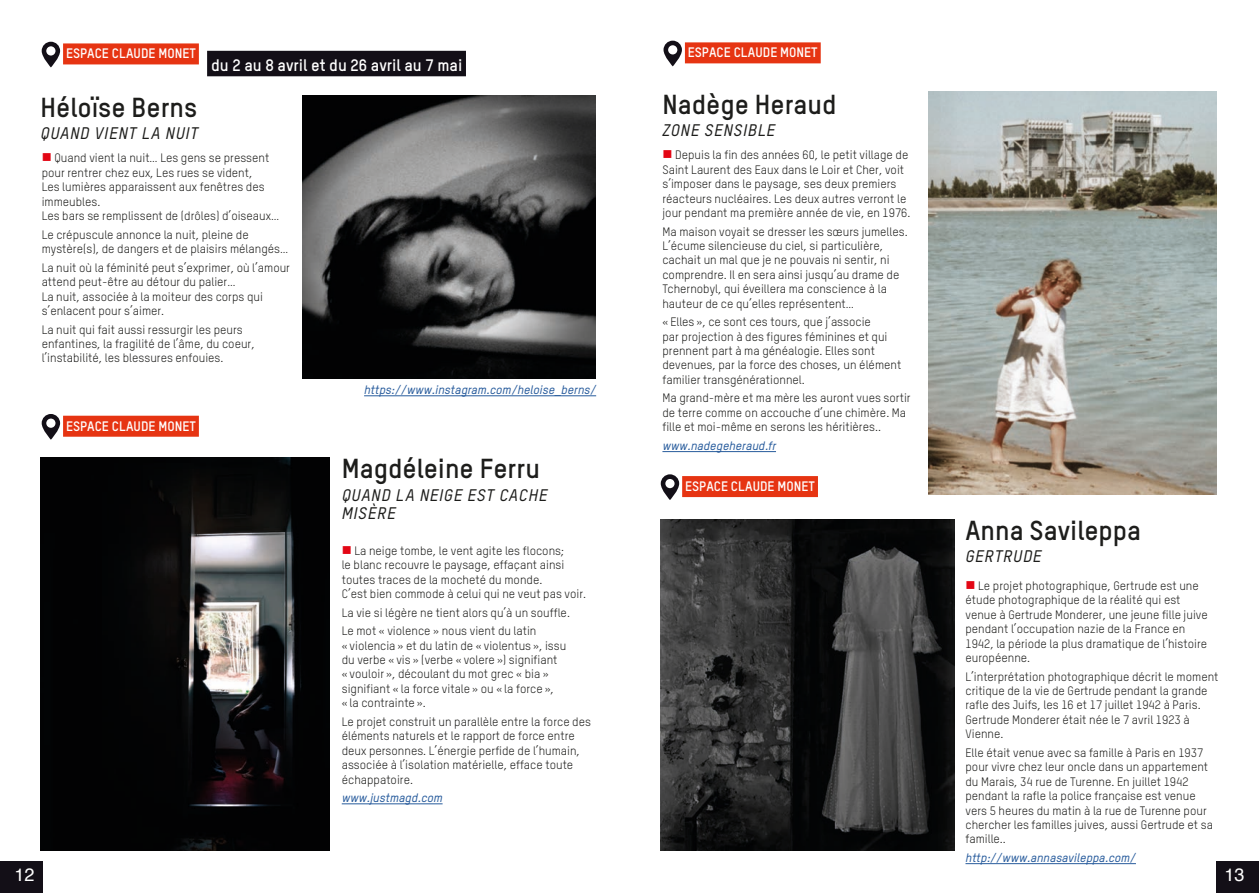
<style>
.page{position:relative;width:1259px;height:893px;background:#fff}
.page>*{position:absolute;margin:0;border:0;box-sizing:border-box;transform-origin:0 0}
.Titre_Nom{font:700 27px "TSTAR";color:#1d1d1b}
.t1{font:18px "Helvetica";color:#fff}
.Titre_Nom-2{font:italic 500 16.5px/18px "TSTAR";letter-spacing:.05em;color:#1d1d1b}
.Titre_Nom-3{font:700 16.35px "TSTAR";color:#fff}
.Titre_Nom-4{font:700 13.5px "TSTAR";color:#fff}
.t2{font:12px/14.4px "TSTAR";color:#1d1d1b}
.t3{font:italic 500 12px "TSTAR";color:#275b9c}
.s1{color:#e30614}
</style>
<div class="page">
<div style="left:0;top:861px;width:43px;height:32px;background:#130f17"></div>
<div style="left:1216px;top:861px;width:43px;height:32px;background:#130f17"></div>
<img style="left:302px;top:96px;width:293px;height:283px">
<img style="left:928px;top:91px;width:288px;height:404px">
<img style="left:41px;top:458px;width:289px;height:392px">
<img style="left:661px;top:519px;width:293px;height:331px">
<div style="left:207px;top:51px;width:259px;height:25px;background:#130f17"></div>
<div style="left:63px;top:43px;width:136px;height:21px;background:#e63412"></div>
<svg style="left:42px;top:42px;width:18px;height:25px"></svg>
<div style="left:63px;top:416px;width:136px;height:21px;background:#e63412"></div>
<svg style="left:42px;top:414px;width:18px;height:26px"></svg>
<div style="left:682px;top:476px;width:136px;height:21px;background:#e63412"></div>
<svg style="left:661px;top:474px;width:18px;height:26px"></svg>
<div style="left:685px;top:42px;width:135px;height:21px;background:#e63412"></div>
<svg style="left:663px;top:41px;width:19px;height:25px"></svg>
<hr style="left:662px;top:451px;width:114px;height:1px;background:#275b9c">
<hr style="left:342px;top:803px;width:100px;height:1px;background:#275b9c">
<hr style="left:965px;top:863px;width:171px;height:1px;background:#275b9c">
<hr style="left:364px;top:395px;width:232px;height:1px;background:#275b9c">
<p class="Titre_Nom-4" style="left:66px;top:45px;width:131px">ESPACE CLAUDE MONET</p>
<p class="Titre_Nom" style="left:41px;top:90px;width:158px">Héloïse Berns</p>
<p class="Titre_Nom-2" style="left:41px;top:124px;width:159px">QUAND VIENT LA NUIT</p>
<p class="Titre_Nom-3" style="left:211px;top:55px;width:253px">du 2 au 8 avril et du 26 avril au 7 mai</p>
<p class="t2" style="left:42px;top:151px;width:239px"><span class="s1">■</span> Quand vient la nuit… Les gens se pressent pour rentrer chez eux, Les rues se vident,<br>Les lumières apparaissent aux fenêtres des immeubles.<br>Les bars se remplissent de (drôles) d’oiseaux…</p>
<p class="t2" style="left:42px;top:227px;width:248px">Le crépuscule annonce la nuit, pleine de mystère(s), de dangers et de plaisirs mélangés…</p>
<p class="t2" style="left:42px;top:260px;width:250px">La nuit où la féminité peut s’exprimer, où l’amour attend peut-être au détour du palier…<br>La nuit, associée à la moiteur des corps qui s’enlacent pour s’aimer.</p>
<p class="t2" style="left:42px;top:322px;width:214px">La nuit qui fait aussi ressurgir les peurs enfantines, la fragilité de l’âme, du coeur, l’instabilité, les blessures enfouies.</p>
<p class="Titre_Nom-4" style="left:66px;top:417px;width:131px">ESPACE CLAUDE MONET</p>
<p class="t3" style="left:364px;top:382px;width:233px">https://www.instagram.com/heloise_berns/</p>
<p class="Titre_Nom" style="left:342px;top:452px;width:200px">Magdéleine Ferru</p>
<p class="Titre_Nom-2" style="left:342px;top:486px;width:207px">QUAND LA NEIGE EST CACHE<br>MISÈRE</p>
<p class="t2" style="left:342px;top:543px;width:246px"><span class="s1">■</span> La neige tombe, le vent agite les flocons;<br>le blanc recouvre le paysage, effaçant ainsi toutes traces de la mocheté du monde.<br>C’est bien commode à celui qui ne veut pas voir.</p>
<p class="t2" style="left:342px;top:605px;width:230px">La vie si légère ne tient alors qu’à un souffle.</p>
<p class="t2" style="left:342px;top:624px;width:226px">Le mot « violence » nous vient du latin<br>« violencia » et du latin de « violentus », issu du verbe « vis » (verbe « volere ») signifiant<br>« vouloir », découlant du mot grec « bia » signifiant « la force vitale » ou « la force »,<br>« la contrainte ».</p>
<p class="t2" style="left:342px;top:714px;width:251px">Le projet construit un parallèle entre la force des éléments naturels et le rapport de force entre deux personnes. L’énergie perfide de l’humain, associée à l’isolation matérielle, efface toute échappatoire.</p>
<p class="t3" style="left:342px;top:790px;width:102px">www.justmagd.com</p>
<p class="Titre_Nom-4" style="left:688px;top:44px;width:131px">ESPACE CLAUDE MONET</p>
<p class="Titre_Nom" style="left:662px;top:87px;width:176px">Nadège Heraud</p>
<p class="Titre_Nom-2" style="left:662px;top:121px;width:114px">ZONE SENSIBLE</p>
<p class="t2" style="left:662px;top:148px;width:249px"><span class="s1">■</span> Depuis la fin des années 60, le petit village de Saint Laurent des Eaux dans le Loir et Cher, voit s’imposer dans le paysage, ses deux premiers réacteurs nucléaires. Les deux autres verront le jour pendant ma première année de vie, en 1976.</p>
<p class="t2" style="left:662px;top:224px;width:247px">Ma maison voyait se dresser les sœurs jumelles.<br>L’écume silencieuse du ciel, si particulière, cachait un mal que je ne pouvais ni sentir, ni comprendre. Il en sera ainsi jusqu’au drame de Tchernobyl, qui éveillera ma conscience à la hauteur de ce qu’elles représentent…</p>
<p class="t2" style="left:662px;top:315px;width:240px">« Elles », ce sont ces tours, que j’associe<br>par projection à des figures féminines et qui prennent part à ma généalogie. Elles sont devenues, par la force des choses, un élément familier transgénérationnel.</p>
<p class="t2" style="left:662px;top:391px;width:250px">Ma grand-mère et ma mère les auront vues sortir de terre comme on accouche d’une chimère. Ma fille et moi-même en serons les héritières..</p>
<p class="t3" style="left:662px;top:438px;width:115px">www.nadegeheraud.fr</p>
<p class="Titre_Nom-4" style="left:685px;top:478px;width:131px">ESPACE CLAUDE MONET</p>
<p class="Titre_Nom" style="left:965px;top:513px;width:177px">Anna Savileppa</p>
<p class="Titre_Nom-2" style="left:965px;top:547px;width:77px">GERTRUDE</p>
<p class="t2" style="left:965px;top:578px;width:244px"><span class="s1">■</span> Le projet photographique, Gertrude est une étude photographique de la réalité qui est venue à Gertrude Monderer, une jeune fille juive pendant l’occupation nazie de la France en 1942, la période la plus dramatique de l’histoire européenne.</p>
<p class="t2" style="left:965px;top:669px;width:254px">L’interprétation photographique décrit le moment critique de la vie de Gertrude pendant la grande rafle des Juifs, les 16 et 17 juillet 1942 à Paris.<br>Gertrude Monderer était née le 7 avril 1923 à Vienne.</p>
<p class="t2" style="left:965px;top:745px;width:249px">Elle était venue avec sa famille à Paris en 1937 pour vivre chez leur oncle dans un appartement du Marais, 34 rue de Turenne. En juillet 1942 pendant la rafle la police française est venue vers 5 heures du matin à la rue de Turenne pour chercher les familles juives, aussi Gertrude et sa famille..</p>
<p class="t3" style="left:965px;top:850px;width:172px">http://www.annasavileppa.com/</p>
<h2 class="t1" style="left:14px;top:861px;width:22px">12</h2>
<h2 class="t1" style="left:1224px;top:861px;width:22px">13</h2>
</div>
